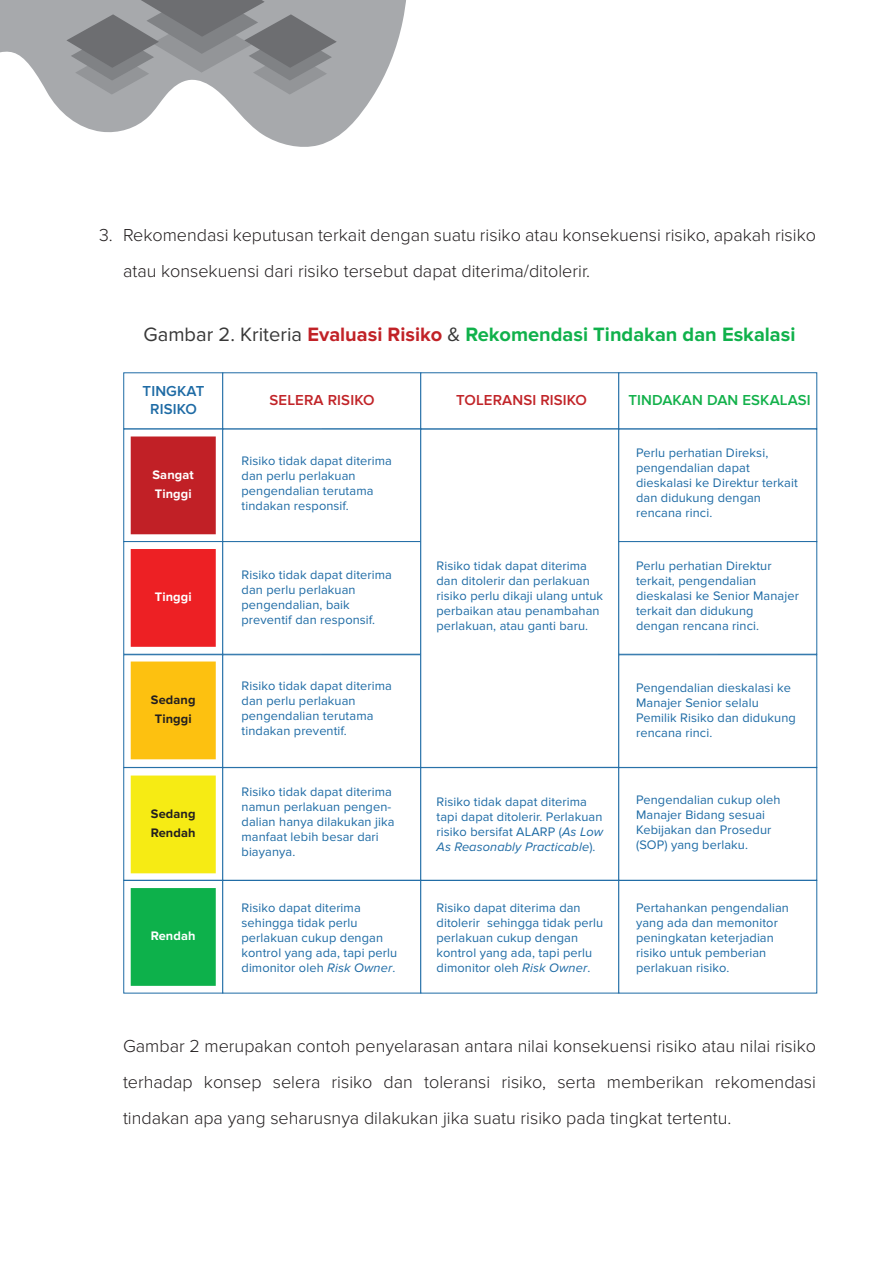
<style>
.page{position:relative;width:893px;height:1263px;background:#fff}
.page>*{position:absolute;margin:0;border:0;box-sizing:border-box;transform-origin:0 0}
.t1{font:700 20.1px "Proxima Nova";color:#10b14b}
.t2{font:300 18px/36px "Proxima Nova";color:#231f20}
.t3{font:600 15px "Proxima Nova";letter-spacing:.01em;color:#c12428}
.t4{font:600 15px "Proxima Nova";letter-spacing:.01em;color:#13b14b}
.t5{font:600 15px/18px "Proxima Nova";letter-spacing:.01em;color:#1e6ba5;text-align:center}
.t6{font:12.75px/15px "Proxima Nova";letter-spacing:.01em;color:#1e6ba5}
.t7{font:700 12.75px/18.5px "Proxima Nova";letter-spacing:.01em;color:#fff}
.t8{font:700 12.75px/18.5px "Proxima Nova";letter-spacing:.01em;color:#231f20;text-align:center}
.s1{font-weight:400;color:#383838}
.s2{color:#c12227}
.s3{font-style:italic}
</style>
<div class="page">
<div style="left:123px;top:372px;width:100px;height:57px;border:1px solid #1e6ba5"></div>
<div style="left:123px;top:429px;width:100px;height:113px;border:1px solid #1e6ba5"></div>
<div style="left:123px;top:541px;width:100px;height:114px;border:1px solid #1e6ba5"></div>
<div style="left:123px;top:654px;width:100px;height:114px;border:1px solid #1e6ba5"></div>
<div style="left:123px;top:767px;width:100px;height:114px;border:1px solid #1e6ba5"></div>
<div style="left:123px;top:880px;width:100px;height:113px;border:1px solid #1e6ba5"></div>
<svg style="left:222px;top:372px;width:595px;height:622px"></svg>
<div style="left:131px;top:436px;width:85px;height:98px;background:#c12026"></div>
<div style="left:131px;top:549px;width:85px;height:98px;background:#ed2024"></div>
<div style="left:131px;top:661px;width:85px;height:98px;background:#fdc110"></div>
<div style="left:131px;top:775px;width:85px;height:98px;background:#f6eb14"></div>
<div style="left:131px;top:888px;width:85px;height:98px;background:#0db14b"></div>
<svg style="left:0;top:0;width:406px;height:147px;fill:#a7a9ac"></svg>
<svg style="left:66px;top:0;width:271px;height:95px;background:#909295"></svg>
<h2 class="t2" style="left:99px;top:217px;width:15px">3.</h2>
<h2 class="t2" style="left:123px;top:217px;width:695px">Rekomendasi keputusan terkait dengan suatu risiko atau konsekuensi risiko, apakah risiko atau konsekuensi dari risiko tersebut dapat diterima/ditolerir.</h2>
<h1 class="t1" style="left:144px;top:323px;width:653px"><span class="s1">Gambar 2. Kriteria</span> <span class="s2">Evaluasi Risiko</span> <span class="s1">&amp;</span> Rekomendasi Tindakan dan Eskalasi</h1>
<p class="t5" style="left:143px;top:383px;width:63px">TINGKAT<br>RISIKO</p>
<p class="t3" style="left:270px;top:392px;width:106px">SELERA RISIKO</p>
<p class="t7" style="left:153px;top:466px;width:43px">Sangat<br>Tinggi</p>
<p class="t7" style="left:155px;top:588px;width:38px">Tinggi</p>
<p class="t6" style="left:242px;top:454px;width:152px">Risiko tidak dapat diterima dan perlu perlakuan pengendalian terutama tindakan responsif.</p>
<p class="t6" style="left:242px;top:567px;width:152px">Risiko tidak dapat diterima dan perlu perlakuan pengendalian, baik preventif dan responsif.</p>
<p class="t3" style="left:456px;top:392px;width:133px">TOLERANSI RISIKO</p>
<p class="t6" style="left:436px;top:558px;width:168px">Risiko tidak dapat diterima dan ditolerir dan perlakuan risiko perlu dikaji ulang untuk perbaikan atau penambahan perlakuan, atau ganti baru.</p>
<p class="t4" style="left:628px;top:392px;width:184px">TINDAKAN DAN ESKALASI</p>
<p class="t6" style="left:636px;top:445px;width:163px">Perlu perhatian Direksi, pengendalian dapat dieskalasi ke Direktur terkait dan didukung dengan rencana rinci.</p>
<p class="t6" style="left:636px;top:558px;width:164px">Perlu perhatian Direktur terkait, pengendalian dieskalasi ke Senior Manajer terkait dan didukung dengan rencana rinci.</p>
<p class="t8" style="left:151px;top:691px;width:46px">Sedang<br>Tinggi</p>
<p class="t6" style="left:242px;top:678px;width:152px">Risiko tidak dapat diterima dan perlu perlakuan pengendalian terutama tindakan preventif.</p>
<p class="t6" style="left:636px;top:680px;width:161px">Pengendalian dieskalasi ke<br>Manajer Senior selalu<br>Pemilik Risiko dan didukung rencana rinci.</p>
<p class="t8" style="left:151px;top:805px;width:46px;text-align:left">Sedang<br>Rendah</p>
<p class="t7" style="left:151px;top:927px;width:46px">Rendah</p>
<p class="t6" style="left:242px;top:784px;width:154px">Risiko tidak dapat diterima namun perlakuan pengen&shy;dalian hanya dilakukan jika manfaat lebih besar dari biayanya.</p>
<p class="t6" style="left:242px;top:900px;width:157px">Risiko dapat diterima sehingga tidak perlu perlakuan cukup dengan kontrol yang ada, tapi perlu dimonitor oleh <span class="s3">Risk Owner</span>.</p>
<p class="t6" style="left:436px;top:794px;width:168px">Risiko tidak dapat diterima tapi dapat ditolerir. Perlakuan risiko bersifat ALARP (<span class="s3">As Low<br>As Reasonably Practicable</span>).</p>
<p class="t6" style="left:437px;top:900px;width:168px">Risiko dapat diterima dan ditolerir sehingga tidak perlu perlakuan cukup dengan kontrol yang ada, tapi perlu dimonitor oleh <span class="s3">Risk Owner</span>.</p>
<p class="t6" style="left:636px;top:793px;width:146px">Pengendalian cukup oleh<br>Manajer Bidang sesuai<br>Kebijakan dan Prosedur (SOP) yang berlaku.</p>
<p class="t6" style="left:636px;top:900px;width:154px">Pertahankan pengendalian yang ada dan memonitor peningkatan keterjadian risiko untuk pemberian perlakuan risiko.</p>
<p class="t2" style="left:123px;top:1028px;width:695px;text-align:justify">Gambar 2 merupakan contoh penyelarasan antara nilai konsekuensi risiko atau nilai risiko terhadap konsep selera risiko dan toleransi risiko, serta memberikan rekomendasi tindakan apa yang seharusnya dilakukan jika suatu risiko pada tingkat tertentu.</p>
</div>
